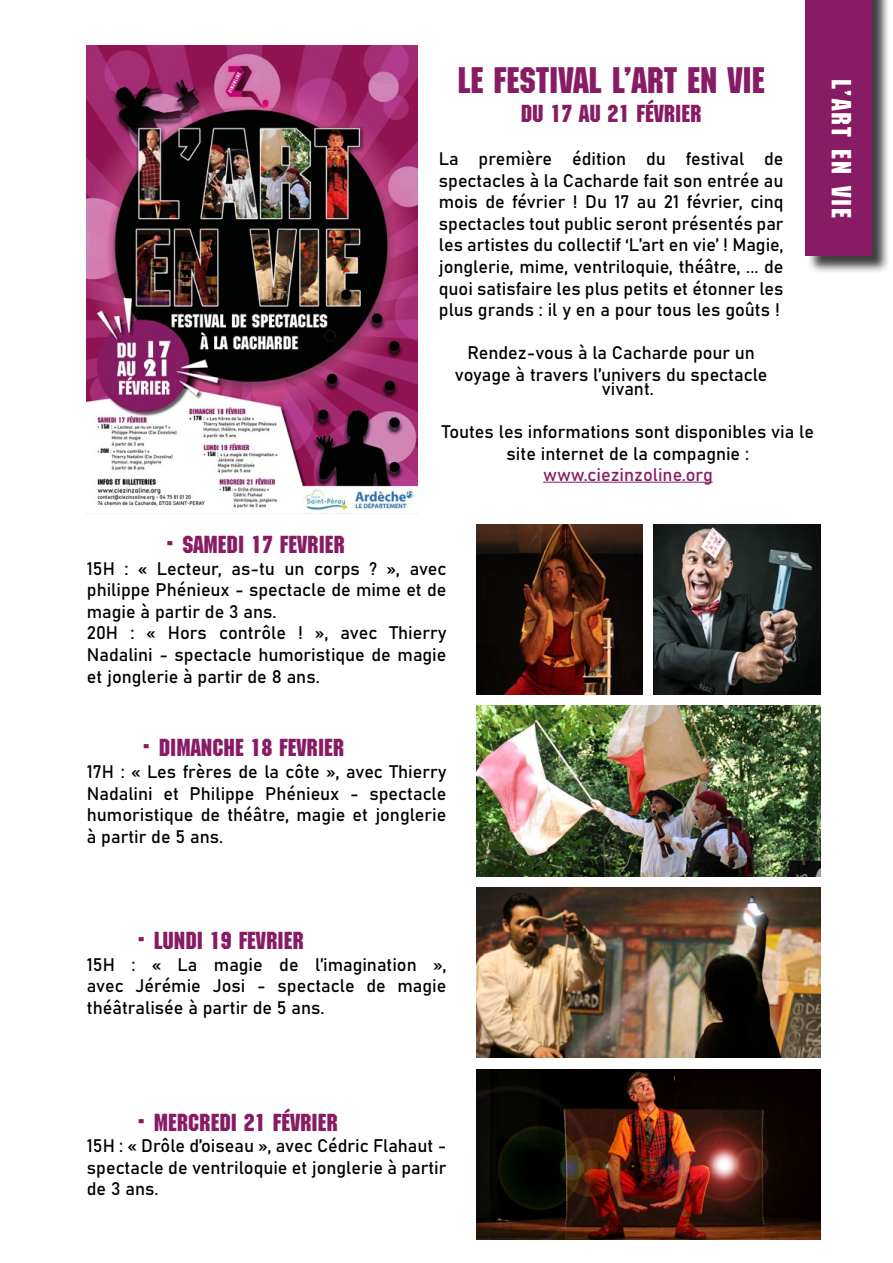
<style>
.page{position:relative;width:893px;height:1263px;background:#fff}
.page>*{position:absolute;margin:0;border:0;box-sizing:border-box;transform-origin:0 0}
.t1{font:36px "Machine Std";color:#871c64}
.t2{font:27px "Machine Std";letter-spacing:.08em;color:#fff}
.t3{font:24px "Machine Std";color:#871c64}
.t4{font:18px/21.6px "Bahnschrift";color:#000;text-align:justify}
.t5{font:18px "Bahnschrift";color:#871c64}
</style>
<div class="page">
<img style="left:87px;top:46px;width:330px;height:467px">
<img style="left:654px;top:524px;width:167px;height:170px">
<img style="left:476px;top:524px;width:167px;height:170px">
<img style="left:476px;top:706px;width:345px;height:170px">
<img style="left:476px;top:888px;width:345px;height:170px">
<img style="left:476px;top:1069px;width:345px;height:170px">
<div style="left:807px;top:0;width:84px;height:274px;background:#000;opacity:.75"></div>
<div style="left:805px;top:0;width:67px;height:255px;background:#871c64"></div>
<hr style="left:543px;top:482px;width:170px;height:1px;background:#871c64">
<h1 class="t1" style="left:458px;top:59px;width:309px">LE FESTIVAL L’ART EN VIE</h1>
<h3 class="t3" style="left:521px;top:99px;width:182px">DU 17 AU 21 FÉVRIER</h3>
<p class="t4" style="left:439px;top:147px;width:346px">La première édition du festival de spectacles à la Cacharde fait son entrée au mois de février ! Du 17 au 21 février, cinq spectacles tout public seront présentés par les artistes du collectif ‘L’art en vie’ ! Magie, jonglerie, mime, ventriloquie, théâtre, ... de quoi satisfaire les plus petits et étonner les plus grands : il y en a pour tous les goûts !</p>
<p class="t4" style="left:455px;top:341px;width:314px;text-align:center">Rendez-vous à la Cacharde pour un voyage à travers l’univers du spectacle</p>
<p class="t4" style="left:602px;top:376px;width:54px">vivant.</p>
<p class="t4" style="left:442px;top:420px;width:374px;text-align:center">Toutes les informations sont disponibles via le site internet de la compagnie :</p>
<p class="t5" style="left:543px;top:461px;width:171px">www.ciezinzoline.org</p>
<h2 class="t2" style="left:857px;top:79px;width:140px;rotate:90deg">L’ART EN VIE</h2>
<h3 class="t3" style="left:165px;top:531px;width:182px">• SAMEDI 17 FEVRIER</h3>
<p class="t4" style="left:87px;top:556px;width:361px;text-align:left">15H : « Lecteur, as-tu un corps ? », avec philippe Phénieux - spectacle de mime et de magie à partir de 3 ans.<br>20H : « Hors contrôle ! », avec Thierry Nadalini - spectacle humoristique de magie et jonglerie à partir de 8 ans.</p>
<h3 class="t3" style="left:141px;top:734px;width:205px">• DIMANCHE 18 FEVRIER</h3>
<p class="t4" style="left:87px;top:760px;width:361px">17H : « Les frères de la côte », avec Thierry Nadalini et Philippe Phénieux - spectacle humoristique de théâtre, magie et jonglerie à partir de 5 ans.</p>
<h3 class="t3" style="left:136px;top:926px;width:169px">• LUNDI 19 FEVRIER</h3>
<p class="t4" style="left:87px;top:952px;width:361px">15H : « La magie de l’imagination », avec Jérémie Josi - spectacle de magie théâtralisée à partir de 5 ans.</p>
<h3 class="t3" style="left:136px;top:1108px;width:204px">• MERCREDI 21 FÉVRIER</h3>
<p class="t4" style="left:87px;top:1134px;width:361px">15H : « Drôle d’oiseau », avec Cédric Flahaut - spectacle de ventriloquie et jonglerie à partir de 3 ans.</p>
</div>
